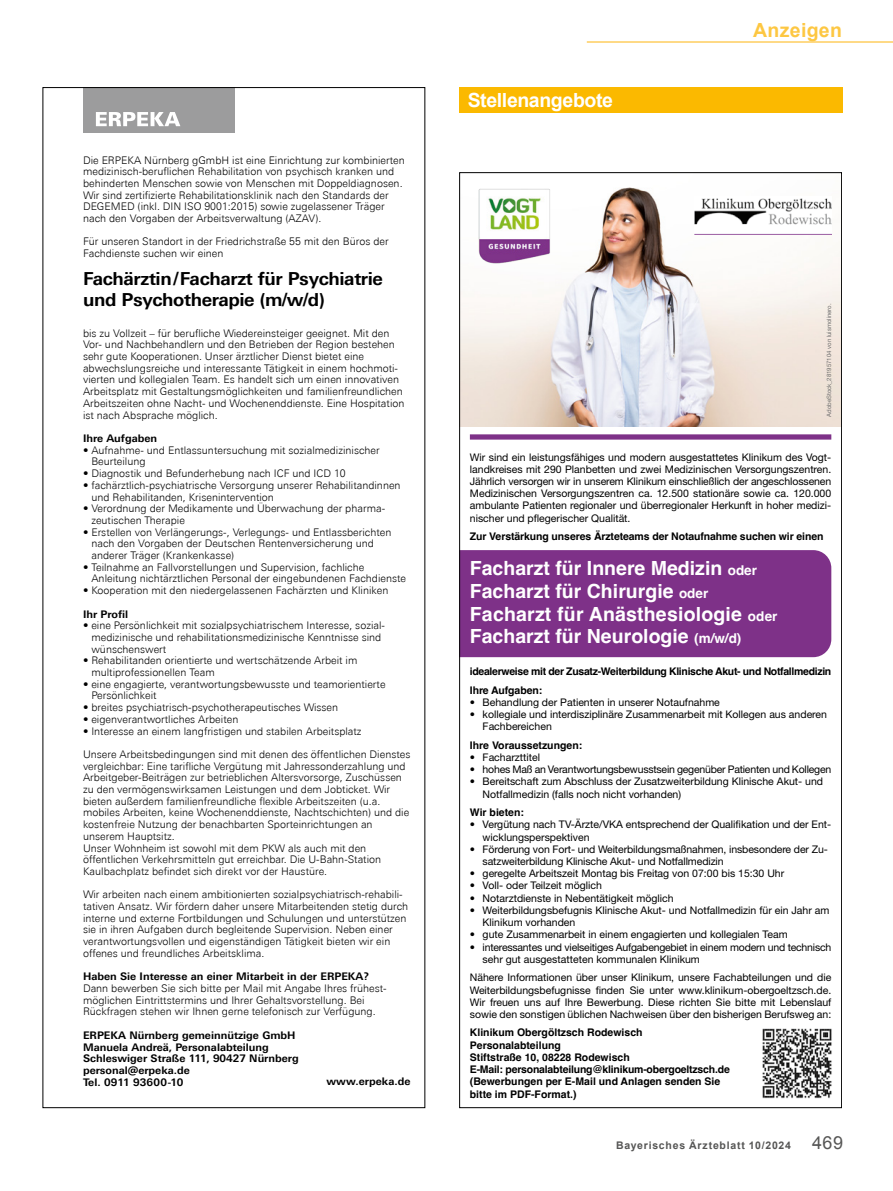
<style>
.page{position:relative;width:893px;height:1191px;background:#fff}
.page>*{position:absolute;margin:0;border:0;box-sizing:border-box;transform-origin:0 0}
.t1{font:700 19.5px/22.6px "Helvetica";color:#fff}
.t2{font:700 19.5px "Arial";letter-spacing:-.02em;color:#fff}
.t3{font:700 19.5px "Arial";letter-spacing:.015em;color:#fdc742}
.t4{font:700 18px/21.6px "Univers Next Pro";letter-spacing:-.02em;color:#000}
.t5{font:300 10.5px/11.7px "Univers Next Pro";color:#000}
.t6{font:10.5px/12.1px "Helvetica Neue LT Pro";color:#000}
.t7{font:700 10.5px/12.1px "Helvetica";letter-spacing:-.01em;color:#000}
.t8{font:700 10.5px/11.7px "Univers Next Pro";color:#000}
.t9{font:10.5px/12.1px "Helvetica Neue LT Pro";letter-spacing:-.02em;color:#000}
.t10{font:700 10.5px/18.5px "Helvetica";letter-spacing:-.03em;color:#000}
.t11{font:700 10.5px "Arial";letter-spacing:.075em;color:#565655}
.t12{font:6px "Helvetica Neue LT Pro";color:#6e6e6e}
.s1{font-size:13.5px}
.s2{font-weight:400;font-size:18px}
</style>
<div class="page">
<hr style="left:587px;top:41px;width:306px;height:2px;background:#fece5f">
<div style="left:459px;top:87px;width:384px;height:26px;background:#fbb900"></div>
<div style="left:83px;top:88px;width:151px;height:45px;background:#9c9c9d"></div>
<svg style="left:96px;top:112px;width:84px;height:14px"></svg>
<img style="left:461px;top:187px;width:379px;height:239px">
<div style="left:470px;top:434px;width:361px;height:5px;background:#7e3188"></div>
<img style="left:694px;top:197px;width:137px;height:37px">
<img style="left:470px;top:187px;width:90px;height:85px">
<div style="left:461px;top:550px;width:370px;height:107px;background:#7e3188"></div>
<img style="left:762px;top:1028px;width:70px;height:71px">
<p class="t5" style="left:83px;top:154px;width:323px">Die ERPEKA Nürnberg gGmbH ist eine Einrichtung zur kombinierten medizinisch-beruflichen Rehabilitation von psychisch kranken und behinderten Menschen sowie von Menschen mit Doppeldiagnosen.<br>Wir sind zertifizierte Rehabilitationsklinik nach den Standards der DEGEMED (inkl. DIN ISO 9001:2015) sowie zugelassener Träger nach den Vorgaben der Arbeitsverwaltung (AZAV).</p>
<p class="t5" style="left:83px;top:236px;width:307px">Für unseren Standort in der Friedrichstraße 55 mit den Büros der<br>Fachdienste suchen wir einen</p>
<h2 class="t4" style="left:83px;top:267px;width:302px">Fachärztin / Facharzt für Psychiatrie und Psychotherapie (m/w/d)</h2>
<p class="t5" style="left:83px;top:327px;width:323px">bis zu Vollzeit – für berufliche Wiedereinsteiger geeignet. Mit den Vor- und Nachbehandlern und den Betrieben der Region bestehen sehr gute Kooperationen. Unser ärztlicher Dienst bietet eine abwechslungsreiche und interessante Tätigkeit in einem hochmoti&shy;vierten und kollegialen Team. Es handelt sich um einen innovativen Arbeitsplatz mit Gestaltungsmöglichkeiten und familienfreundlichen Arbeitszeiten ohne Nacht- und Wochenenddienste. Eine Hospitation ist nach Absprache möglich.</p>
<p class="t8" style="left:83px;top:432px;width:76px">Ihre Aufgaben</p>
<p class="t5" style="left:91px;top:444px;width:290px;text-indent:-8px">• Aufnahme- und Entlassuntersuchung mit sozialmedizinischer<br>Beurteilung</p>
<p class="t5" style="left:83px;top:467px;width:264px">• Diagnostik und Befunderhebung nach ICF und ICD 10</p>
<p class="t5" style="left:91px;top:479px;width:311px;text-indent:-8px">• fachärztlich-psychiatrische Versorgung unserer Rehabilitandinnen und Rehabilitanden, Krisenintervention</p>
<p class="t5" style="left:91px;top:502px;width:295px;text-indent:-8px">• Verordnung der Medikamente und Überwachung der pharma&shy;zeutischen Therapie</p>
<p class="t5" style="left:91px;top:526px;width:301px;text-indent:-8px">• Erstellen von Verlängerungs-, Verlegungs- und Entlassberichten nach den Vorgaben der Deutschen Rentenversicherung und anderer Träger (Krankenkasse)</p>
<p class="t5" style="left:91px;top:561px;width:316px;text-indent:-8px">• Teilnahme an Fallvorstellungen und Supervision, fachliche<br>Anleitung nichtärztlichen Personal der eingebundenen Fachdienste</p>
<p class="t5" style="left:83px;top:584px;width:307px">• Kooperation mit den niedergelassenen Fachärzten und Kliniken</p>
<p class="t8" style="left:83px;top:608px;width:47px">Ihr Profil</p>
<p class="t5" style="left:91px;top:619px;width:295px;text-indent:-8px">• eine Persönlichkeit mit sozialpsychiatrischem Interesse, sozial&shy;medizinische und rehabilitationsmedizinische Kenntnisse sind wünschenswert</p>
<p class="t5" style="left:91px;top:654px;width:268px;text-indent:-8px">• Rehabilitanden orientierte und wertschätzende Arbeit im multiprofessionellen Team</p>
<p class="t5" style="left:91px;top:678px;width:296px;text-indent:-8px">• eine engagierte, verantwortungsbewusste und teamorientierte<br>Persönlichkeit</p>
<p class="t5" style="left:83px;top:701px;width:257px">• breites psychiatrisch-psychotherapeutisches Wissen</p>
<p class="t5" style="left:83px;top:713px;width:157px">• eigenverantwortliches Arbeiten</p>
<p class="t5" style="left:83px;top:725px;width:280px">• Interesse an einem langfristigen und stabilen Arbeitsplatz</p>
<p class="t5" style="left:83px;top:748px;width:329px">Unsere Arbeitsbedingungen sind mit denen des öffentlichen Dienstes vergleichbar: Eine tarifliche Vergütung mit Jahressonderzahlung und Arbeitgeber-Beiträgen zur betrieblichen Altersvorsorge, Zuschüssen zu den vermögenswirksamen Leistungen und dem Jobticket. Wir bieten außerdem familienfreundliche flexible Arbeitszeiten (u.a. mobiles Arbeiten, keine Wochenenddienste, Nachtschichten) und die kostenfreie Nutzung der benachbarten Sporteinrichtungen an unserem Hauptsitz.<br>Unser Wohnheim ist sowohl mit dem PKW als auch mit den öffentlichen Verkehrsmitteln gut erreichbar. Die U-Bahn-Station Kaulbachplatz befindet sich direkt vor der Haustüre.</p>
<p class="t5" style="left:83px;top:888px;width:327px">Wir arbeiten nach einem ambitionierten sozialpsychiatrisch-rehabili&shy;tativen Ansatz. Wir fördern daher unsere Mitarbeitenden stetig durch interne und externe Fortbildungen und Schulungen und unterstützen sie in ihren Aufgaben durch begleitende Supervision. Neben einer verantwortungsvollen und eigenständigen Tätigkeit bieten wir ein offenes und freundliches Arbeitsklima.</p>
<p class="t8" style="left:83px;top:970px;width:288px">Haben Sie Interesse an einer Mitarbeit in der ERPEKA?</p>
<p class="t5" style="left:83px;top:982px;width:305px">Dann bewerben Sie sich bitte per Mail mit Angabe Ihres frühest&shy;möglichen Eintrittstermins und Ihrer Gehaltsvorstellung. Bei<br>Rückfragen stehen wir Ihnen gerne telefonisch zur Verfügung.</p>
<p class="t8" style="left:83px;top:1029px;width:217px">ERPEKA Nürnberg gemeinnützige GmbH<br>Manuela Andreä, Personalabteilung<br>Schleswiger Straße 111, 90427 Nürnberg personal@erpeka.de<br>Tel. 0911 93600-10</p>
<p class="t8" style="left:326px;top:1075px;width:85px">www.erpeka.de</p>
<h1 class="t2" style="left:468px;top:87px;width:147px">Stellenangebote</h1>
<h1 class="t3" style="left:753px;top:17px;width:90px">Anzeigen</h1>
<p class="t12" style="left:825px;top:417px;width:115px;rotate:-90deg">AdobeStock_281957104 von luismolinero.</p>
<p class="t6" style="left:470px;top:450px;width:363px;text-align:justify">Wir sind ein leistungsfähiges und modern ausgestattetes Klinikum des Vogt&shy;landkreises mit 290 Planbetten und zwei Medizinischen Versorgungszentren.<br>Jährlich versorgen wir in unserem Klinikum einschließlich der angeschlossenen Medizinischen Versorgungszentren ca. 12.500 stationäre sowie ca. 120.000 ambulante Patienten regionaler und überregionaler Herkunft in hoher medizi&shy;nischer und pflegerischer Qualität.</p>
<p class="t7" style="left:470px;top:531px;width:355px">Zur Verstärkung unseres Ärzteteams der Notaufnahme suchen wir einen</p>
<h1 class="t1" style="left:470px;top:559px;width:309px">Facharzt für Innere Medizin <span class="s1">oder<br></span>Facharzt für Chirurgie <span class="s1">oder<br></span>Facharzt für Anästhesiologie <span class="s1">oder<br></span>Facharzt für Neurologie <span class="s1">(m/w/d)</span></h1>
<p class="t10" style="left:470px;top:663px;width:363px">idealerweise mit der Zusatz-Weiterbildung Klinische Akut- und Notfallmedizin<br>Ihre Aufgaben:</p>
<p class="t6" style="left:470px;top:696px;width:252px">• Behandlung der Patienten in unserer Notaufnahme</p>
<p class="t6" style="left:483px;top:708px;width:346px;text-indent:-13px">• kollegiale und interdisziplinäre Zusammenarbeit mit Kollegen aus anderen<br>Fachbereichen</p>
<p class="t7" style="left:470px;top:740px;width:114px">Ihre Voraussetzungen:</p>
<p class="t6" style="left:470px;top:751px;width:72px">• Facharzttitel</p>
<p class="t9" style="left:470px;top:763px;width:363px">• hohes Maß an Verantwortungsbewusstsein gegenüber Patienten und Kollegen</p>
<p class="t6" style="left:483px;top:775px;width:342px;text-indent:-13px">• Bereitschaft zum Abschluss der Zusatzweiterbildung Klinische Akut- und<br>Notfallmedizin (falls noch nicht vorhanden)</p>
<p class="t7" style="left:470px;top:807px;width:56px">Wir bieten:</p>
<p class="t6" style="left:483px;top:818px;width:350px;text-indent:-13px">• Vergütung nach TV-Ärzte/VKA entsprechend der Qualifikation und der Ent&shy;wicklungsperspektiven</p>
<p class="t6" style="left:483px;top:842px;width:347px;text-indent:-13px">• Förderung von Fort- und Weiterbildungsmaßnahmen, insbesondere der Zu&shy;satzweiterbildung Klinische Akut- und Notfallmedizin</p>
<p class="t6" style="left:470px;top:867px;width:316px">• geregelte Arbeitszeit Montag bis Freitag von 07:00 bis 15:30 Uhr</p>
<p class="t6" style="left:470px;top:879px;width:134px">• Voll- oder Teilzeit möglich</p>
<p class="t6" style="left:470px;top:891px;width:205px">• Notarztdienste in Nebentätigkeit möglich</p>
<p class="t6" style="left:483px;top:904px;width:348px;text-indent:-13px">• Weiterbildungsbefugnis Klinische Akut- und Notfallmedizin für ein Jahr am<br>Klinikum vorhanden</p>
<p class="t6" style="left:470px;top:928px;width:319px">• gute Zusammenarbeit in einem engagierten und kollegialen Team</p>
<p class="t9" style="left:483px;top:940px;width:350px;text-indent:-13px">• interessantes und vielseitiges Aufgabengebiet in einem modern und technisch sehr gut ausgestatteten kommunalen Klinikum</p>
<p class="t6" style="left:470px;top:971px;width:363px;text-align:justify">Nähere Informationen über unser Klinikum, unsere Fachabteilungen und die Weiterbildungsbefugnisse finden Sie unter www.klinikum-obergoeltzsch.de.<br>Wir freuen uns auf Ihre Bewerbung. Diese richten Sie bitte mit Lebenslauf sowie den sonstigen üblichen Nachweisen über den bisherigen Berufsweg an:</p>
<p class="t7" style="left:470px;top:1027px;width:261px">Klinikum Obergöltzsch Rodewisch Personalabteilung<br>Stiftstraße 10, 08228 Rodewisch<br>E-Mail: personalabteilung@klinikum-obergoeltzsch.de (Bewerbungen per E-Mail und Anlagen senden Sie bitte im PDF-Format.)</p>
<p class="t11" style="left:616px;top:1138px;width:228px">Bayerisches Ärzteblatt 10/2024 <span class="s2">469</span></p>
</div>
